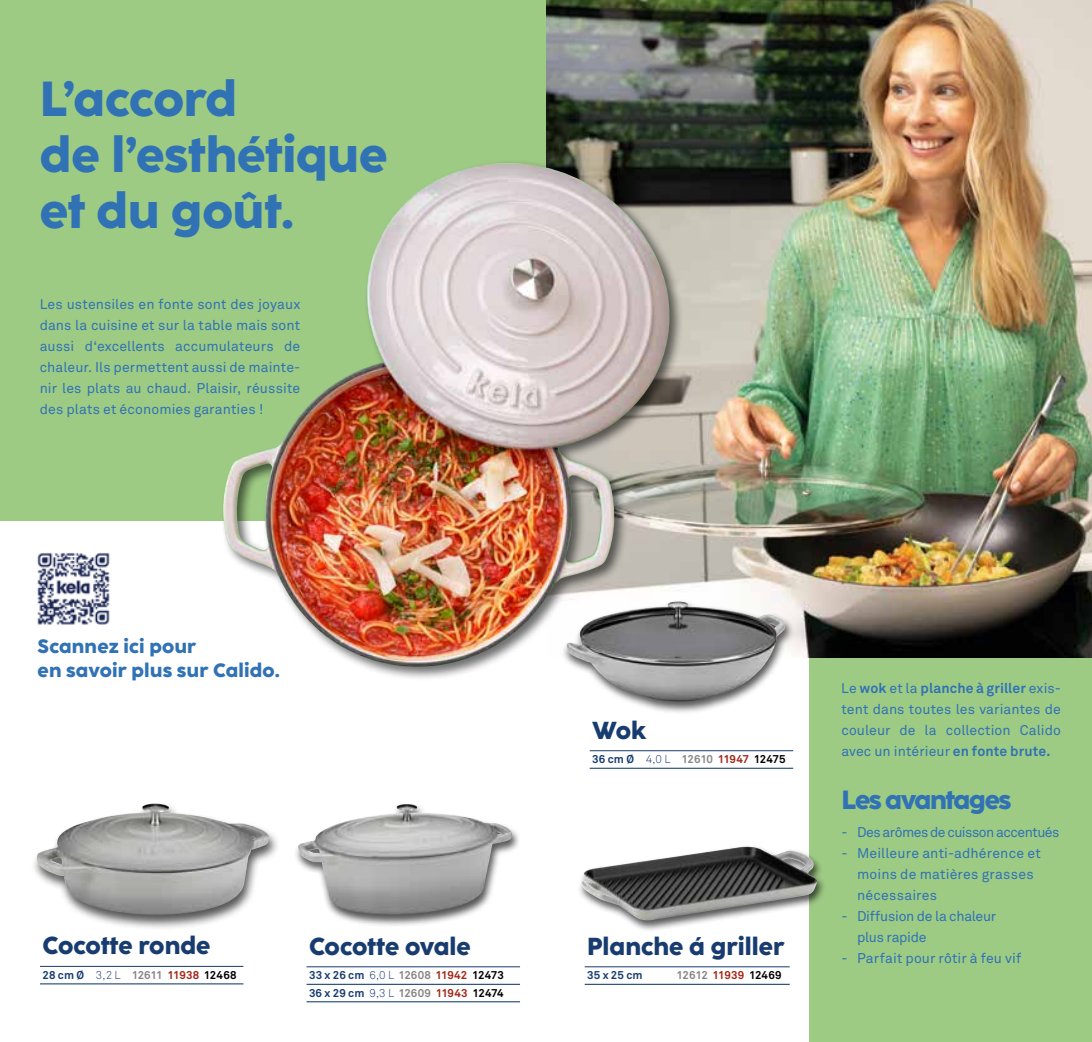
<style>
.page{position:relative;width:1092px;height:1042px;background:#fff}
.page>*{position:absolute;margin:0;border:0;box-sizing:border-box;transform-origin:0 0}
.t1{font:800 49px/56px "Coco Sharp";color:#3072b4}
.t2{font:800 26.25px "Coco Sharp";letter-spacing:-.05em;color:#3072b4}
.t3{font:800 24.5px "Coco Sharp";color:#183c6f}
.t4{font:800 19.25px/24.5px "Coco Sharp";letter-spacing:.01em;color:#3072b4}
.t5{font:14px/21px "Akkurat Pro";letter-spacing:.005em;color:#3072b4;text-align:justify}
.t6{font:14px/21px "Akkurat Pro";letter-spacing:-.02em;color:#3072b4}
.t7{font:14px "Akkurat Pro";letter-spacing:-.035em;color:#3072b4}
.t8{font:700 11.38px/17.5px "Akkurat Pro";letter-spacing:.005em;color:#183c6f}
.t9{font:700 11.38px "Akkurat Pro";letter-spacing:-.02em;color:#183c6f}
.t10{font:700 11.38px "Akkurat Pro";letter-spacing:-.01em;color:#878787}
.s1{font-weight:300}
.s2{color:#878787}
.s3{color:#a32717}
.s4{color:#000}
.s5{font-weight:700}
</style>
<div class="page">
<div style="left:809px;top:657px;width:282px;height:385px;background:#9ecb84"></div>
<div style="left:0;top:0;width:546px;height:521px;background:#9ecb84"></div>
<img style="left:546px;top:0;width:545px;height:657px">
<div style="left:31px;top:801px;width:249px;height:129px;background:#000;opacity:.67"></div>
<img style="left:37px;top:803px;width:232px;height:112px">
<div style="left:577px;top:845px;width:248px;height:88px;background:#000;opacity:.67"></div>
<img style="left:581px;top:847px;width:236px;height:74px">
<div style="left:561px;top:599px;width:233px;height:115px;background:#000;opacity:.67"></div>
<img style="left:566px;top:601px;width:219px;height:101px">
<div style="left:294px;top:802px;width:226px;height:125px;background:#000;opacity:.67"></div>
<img style="left:298px;top:804px;width:214px;height:110px">
<hr style="left:306px;top:966px;width:214px;height:1px;background:#183c6f">
<hr style="left:306px;top:984px;width:214px;height:1px;background:#003063">
<hr style="left:306px;top:1001px;width:214px;height:1px;background:#003063">
<div style="left:220px;top:160px;width:464px;height:521px;background:#000;opacity:.57"></div>
<img style="left:223px;top:163px;width:447px;height:504px">
<hr style="left:40px;top:966px;width:203px;height:1px;background:#183c6f">
<hr style="left:40px;top:983px;width:203px;height:1px;background:#003063">
<hr style="left:584px;top:966px;width:205px;height:1px;background:#183c6f">
<hr style="left:584px;top:984px;width:205px;height:1px;background:#003063">
<hr style="left:589px;top:750px;width:204px;height:1px;background:#183c6f">
<hr style="left:589px;top:768px;width:204px;height:1px;background:#003063">
<img style="left:37px;top:553px;width:73px;height:72px">
<h1 class="t1" style="left:40px;top:71px;width:349px">L’accord<br>de l’esthétique et du goût.</h1>
<p class="t5" style="left:40px;top:293px;width:262px">Les ustensiles en fonte sont des joyaux dans la cuisine et sur la table mais sont aussi d‘excellents accumulateurs de chaleur. Ils permettent aussi de mainte&shy;nir les plats au chaud. Plaisir, réussite des plats et économies garanties !</p>
<h3 class="t4" style="left:37px;top:633px;width:244px">Scannez ici pour<br>en savoir plus sur Calido.</h3>
<h3 class="t3" style="left:42px;top:927px;width:170px">Cocotte ronde</h3>
<p class="t8" style="left:42px;top:966px;width:196px">28 cm Ø <span class="s1">3,2 L</span> <span class="s2">12611</span> <span class="s3">11938</span> <span class="s4">12468</span></p>
<h3 class="t3" style="left:309px;top:928px;width:163px">Cocotte ovale</h3>
<p class="t8" style="left:309px;top:966px;width:196px">33 x 26 cm <span class="s1">6,0 L</span> <span class="s2">12608</span> <span class="s3">11942</span> <span class="s4">12473<br></span>36 x 29 cm <span class="s1">9,3 L</span> <span class="s2">12609</span> <span class="s3">11943</span> <span class="s4">12474</span></p>
<h3 class="t3" style="left:592px;top:712px;width:56px">Wok</h3>
<p class="t9" style="left:592px;top:752px;width:195px">36 cm Ø <span class="s1">4,0 L</span> <span class="s2">12610</span> <span class="s3">11947</span> <span class="s4">12475</span></p>
<h3 class="t3" style="left:587px;top:928px;width:198px">Planche á griller</h3>
<p class="t8" style="left:587px;top:966px;width:57px">35 x 25 cm</p>
<p class="t10" style="left:676px;top:968px;width:107px">12612 <span class="s3">11939</span> <span class="s4">12469</span></p>
<p class="t5" style="left:841px;top:678px;width:221px">Le <span class="s5">wok</span> et la <span class="s5">planche à griller</span> exis&shy;tent dans toutes les variantes de couleur de la collection Calido avec un intérieur <span class="s5">en fonte brute.</span></p>
<h2 class="t2" style="left:841px;top:780px;width:171px">Les avantages</h2>
<p class="t7" style="left:841px;top:823px;width:220px">- Des arômes de cuisson accentués</p>
<p class="t5" style="left:857px;top:842px;width:185px;text-align:left;text-indent:-16px">- Meilleure anti-adhérence et moins de matières grasses nécessaires</p>
<p class="t6" style="left:857px;top:905px;width:141px;text-indent:-16px">- Diffusion de la chaleur plus rapide</p>
<p class="t5" style="left:841px;top:947px;width:181px">- Parfait pour rôtir à feu vif</p>
</div>
